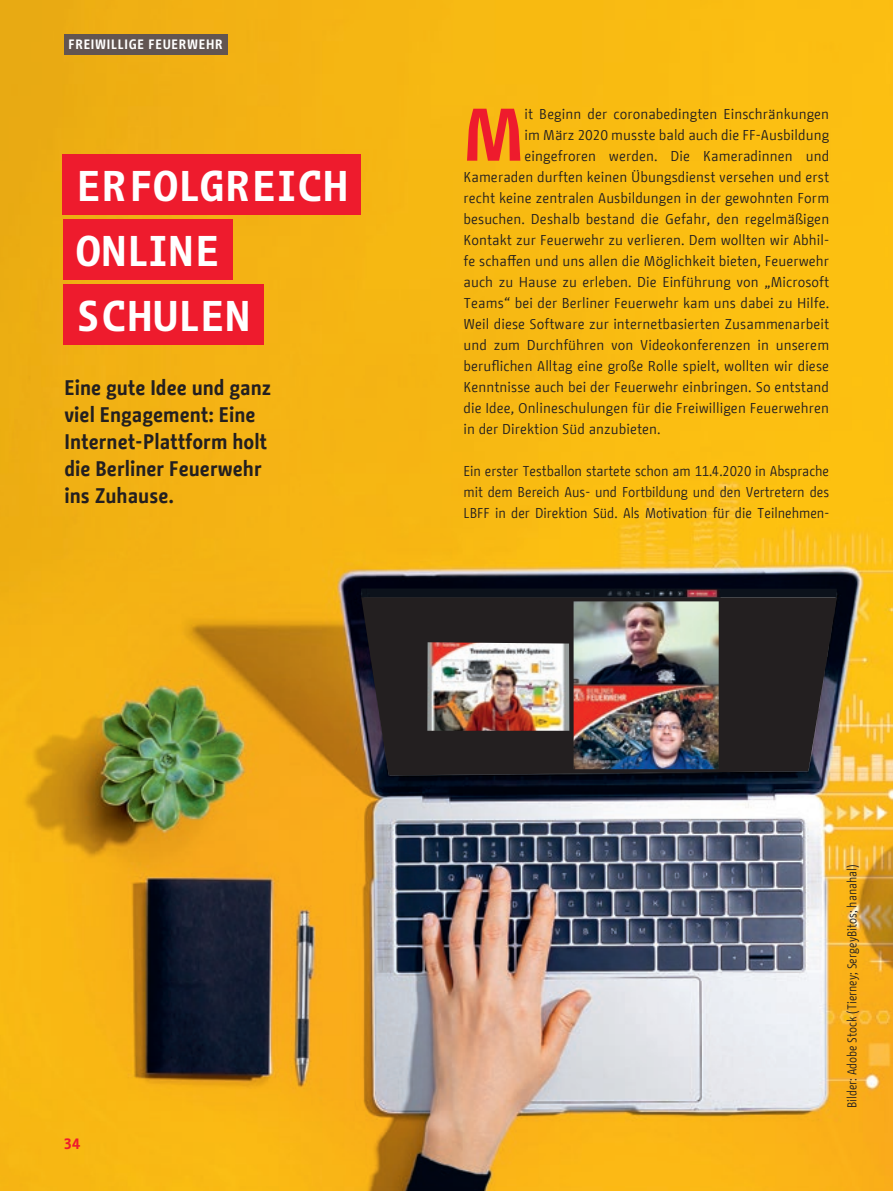
<style>
.page{position:relative;width:893px;height:1191px;background:#fff}
.page>*{position:absolute;margin:0;border:0;box-sizing:border-box;transform-origin:0 0}
.BFW_Fließtext_Initia{font:700 74.25px "BMF Change";color:#ee1b2d}
.BFW_Headline_hinterl{font:700 42.9px "BMF Change Letter";letter-spacing:.05em;color:#fff}
.BMF_Vorspann{font:700 21px/27px "BMF Change";color:#231f20}
.t1{font:700 15px "BMF Change Letter";color:#ee1b2d}
.BFW_Fließtext_Initia-2{font:14.25px "BMF Change";letter-spacing:.005em;color:#231f20}
.BFW_Fliesstext{font:14.25px/21px "BMF Change";letter-spacing:-.005em;color:#231f20;text-align:justify}
.Kopfzeile{font:700 13.5px "BMF Change";letter-spacing:.05em;color:#fff}
.t2{font:12.75px "BMF Change";color:#231f20;scale:.9 1}
</style>
<div class="page">
<img style="left:0;top:0;width:893px;height:1191px">
<div style="left:361px;top:588px;width:476px;height:9px;background:#0c121b"></div>
<img style="left:361px;top:588px;width:358px;height:9px">
<svg style="left:361px;top:597px;width:476px;height:178px;background:#272325"></svg>
<div style="left:63px;top:154px;width:298px;height:60px;background:#ee1b2d"></div>
<div style="left:63px;top:219px;width:169px;height:60px;background:#ee1b2d"></div>
<div style="left:63px;top:284px;width:200px;height:61px;background:#ee1b2d"></div>
<img style="left:427px;top:642px;width:142px;height:88px">
<img style="left:574px;top:601px;width:145px;height:168px">
<div style="left:64px;top:34px;width:163px;height:20px;background:#625551"></div>
<p class="Kopfzeile" style="left:69px;top:34px;width:155px">FREIWILLIGE FEUERWEHR</p>
<h1 class="BFW_Headline_hinterl" style="left:77px;top:156px;width:272px">ERFOLGREICH</h1>
<h1 class="BFW_Headline_hinterl" style="left:77px;top:221px;width:144px">ONLINE</h1>
<h1 class="BFW_Headline_hinterl" style="left:77px;top:286px;width:174px">SCHULEN</h1>
<h2 class="BMF_Vorspann" style="left:64px;top:375px;width:208px">Eine gute Idee und ganz viel Engagement: Eine<br>Internet-Plattform holt die Berliner Feuerwehr</h2>
<h2 class="BMF_Vorspann" style="left:64px;top:483px;width:111px">ins Zuhause.</h2>
<p class="BFW_Fließtext_Initia" style="left:463px;top:82px;width:62px">M</p>
<p class="BFW_Fließtext_Initia-2" style="left:525px;top:104px;width:306px">it Beginn der coronabedingten Einschränkungen</p>
<p class="BFW_Fließtext_Initia-2" style="left:525px;top:125px;width:306px">im März 2020 musste bald auch die FF-Ausbildung</p>
<p class="BFW_Fließtext_Initia-2" style="left:525px;top:146px;width:306px">eingefroren werden. Die Kameradinnen und</p>
<p class="BFW_Fließtext_Initia-2" style="left:463px;top:167px;width:367px">Kameraden durften keinen Übungsdienst versehen und erst</p>
<p class="BFW_Fließtext_Initia-2" style="left:463px;top:188px;width:367px">recht keine zentralen Ausbildungen in der gewohnten Form</p>
<p class="BFW_Fließtext_Initia-2" style="left:463px;top:209px;width:367px">besuchen. Deshalb bestand die Gefahr, den regelmäßigen</p>
<p class="BFW_Fließtext_Initia-2" style="left:463px;top:230px;width:367px">Kontakt zur Feuerwehr zu verlieren. Dem wollten wir Abhil-</p>
<p class="BFW_Fließtext_Initia-2" style="left:463px;top:251px;width:367px">fe schaffen und uns allen die Möglichkeit bieten, Feuerwehr</p>
<p class="BFW_Fließtext_Initia-2" style="left:463px;top:272px;width:367px">auch zu Hause zu erleben. Die Einführung von „Microsoft</p>
<p class="BFW_Fließtext_Initia-2" style="left:463px;top:293px;width:367px">Teams“ bei der Berliner Feuerwehr kam uns dabei zu Hilfe.</p>
<p class="BFW_Fließtext_Initia-2" style="left:463px;top:314px;width:367px">Weil diese Software zur internetbasierten Zusammenarbeit</p>
<p class="BFW_Fließtext_Initia-2" style="left:463px;top:335px;width:367px">und zum Durchführen von Videokonferenzen in unserem</p>
<p class="BFW_Fließtext_Initia-2" style="left:463px;top:356px;width:367px">beruflichen Alltag eine große Rolle spielt, wollten wir diese</p>
<p class="BFW_Fließtext_Initia-2" style="left:463px;top:377px;width:367px">Kenntnisse auch bei der Feuerwehr einbringen. So entstand</p>
<p class="BFW_Fließtext_Initia-2" style="left:463px;top:398px;width:367px">die Idee, Onlineschulungen für die Freiwilligen Feuerwehren</p>
<p class="BFW_Fließtext_Initia-2" style="left:463px;top:419px;width:199px">in der Direktion Süd anzubieten.</p>
<p class="BFW_Fliesstext" style="left:463px;top:460px;width:367px">Ein erster Testballon startete schon am 11.4.2020 in Absprache mit dem Bereich Aus- und Fortbildung und den Vertretern des LBFF in der Direktion Süd. Als Motivation für die Teilnehmen-</p>
<p class="t1" style="left:64px;top:1133px;width:18px">34</p>
<p class="t2" style="left:843px;top:1108px;width:272px;rotate:-90deg">Bilder: Adobe Stock (Tierney; SergeyBitos; hanahal)</p>
</div>
